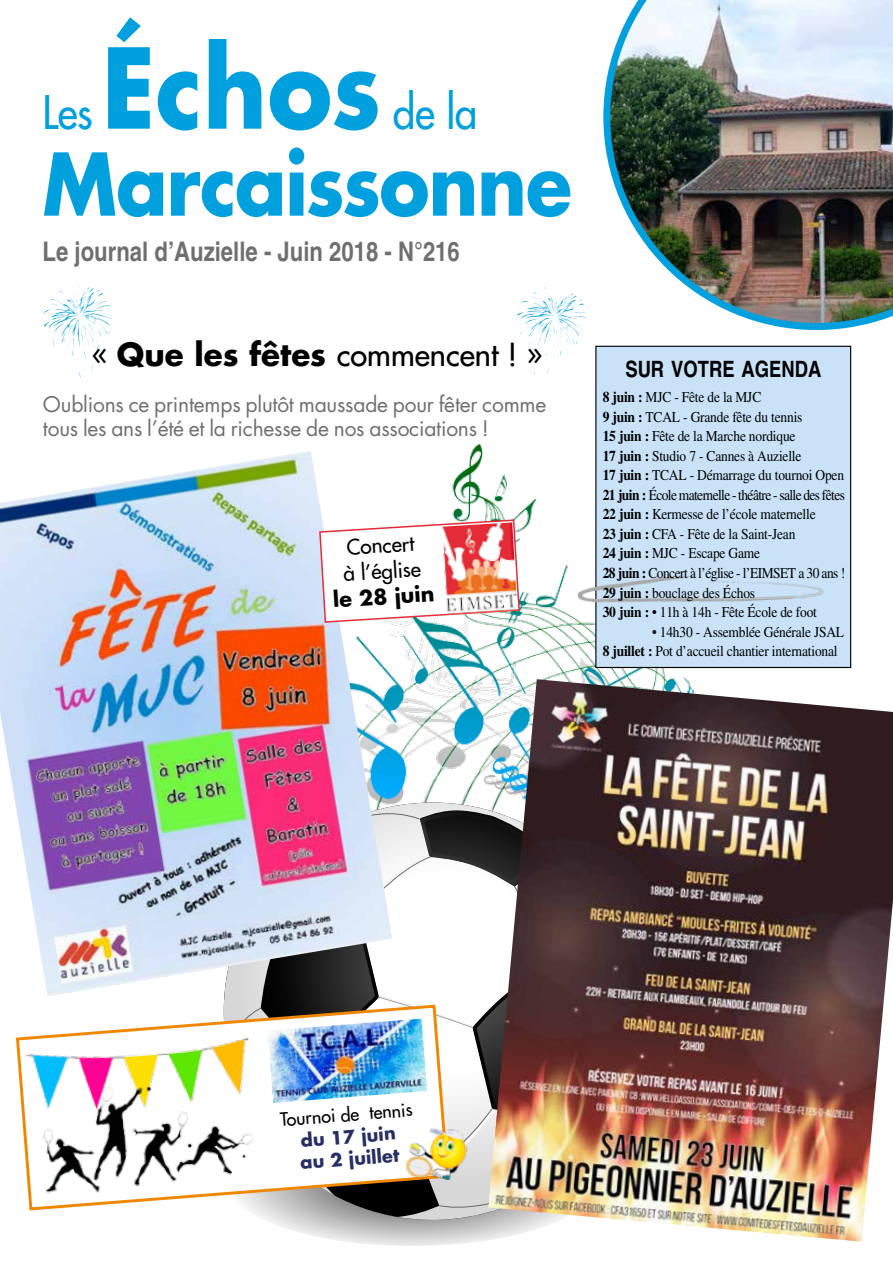
<style>
.page{position:relative;width:893px;height:1263px;background:#fff}
.page>*{position:absolute;margin:0;border:0;box-sizing:border-box;transform-origin:0 0}
.t1{font:700 108px "Futura";letter-spacing:.005em;color:#009fde;scale:.9 1}
.t2{font:700 84px "Futura";letter-spacing:-.02em;color:#009fde;scale:.9 1}
.t3{font:45px "Futura";letter-spacing:-.01em;color:#009fde;scale:.9 1}
.t4{font:31.05px "Futura";color:#000}
.t5{font:700 condensed 27px "Helvetica";color:#706f6f}
.t6{font:700 condensed 22.5px "Helvetica";color:#000}
.t7{font:21px/24px "Futura";letter-spacing:-.01em;color:#706f6f}
.t8{font:20.85px/25.8px "Futura";color:#000}
.t9{font:700 20.85px "Futura";color:#000}
.t10{font:700 17.85px/22px "Futura";color:#262e63}
.t11{font:17.85px "Futura";color:#000}
.t12{font:15px/19.5px "Times";letter-spacing:-.015em;color:#000;scale:.9 1}
.s1{font-weight:700}
</style>
<div class="page">
<img style="left:392px;top:444px;width:301px;height:358px">
<svg style="left:267px;top:1220px;width:221px;height:26px"></svg>
<svg style="left:231px;top:802px;width:257px;height:416px"></svg>
<div style="left:596px;top:346px;width:255px;height:321px;background:#c9e2f7"></div>
<div style="left:595px;top:346px;width:256px;height:322px;border:1px solid #000"></div>
<img style="left:577px;top:569px;width:247px;height:40px">
<img style="left:603px;top:0;width:290px;height:330px">
<img style="left:488px;top:679px;width:405px;height:563px">
<img style="left:0;top:451px;width:392px;height:545px">
<svg style="left:16px;top:1003px;width:434px;height:209px"></svg>
<img style="left:26px;top:1037px;width:238px;height:182px">
<img style="left:267px;top:1018px;width:160px;height:85px">
<img style="left:397px;top:1125px;width:78px;height:58px">
<img style="left:58px;top:285px;width:42px;height:20px">
<img style="left:532px;top:287px;width:41px;height:19px">
<svg style="left:318px;top:519px;width:203px;height:104px"></svg>
<img style="left:442px;top:522px;width:76px;height:93px">
<h1 class="t1" style="left:102px;top:16px;width:312px">Échos</h1>
<h3 class="t3" style="left:393px;top:83px;width:95px">de la</h3>
<h2 class="t2" style="left:43px;top:128px;width:590px">Marcaissonne</h2>
<h3 class="t5" style="left:43px;top:235px;width:419px">Le journal d’Auzielle - Juin 2018 - N°216</h3>
<h3 class="t3" style="left:43px;top:83px;width:57px">Les</h3>
<h3 class="t4" style="left:92px;top:334px;width:452px">« <span class="s1">Que les fêtes</span> commencent ! »</h3>
<h3 class="t7" style="left:43px;top:393px;width:505px">Oublions ce printemps plutôt maussade pour fêter comme tous les ans l’été et la richesse de nos associations !</h3>
<h3 class="t8" style="left:341px;top:534px;width:79px;rotate:-3deg">Concert à l’église</h3>
<h3 class="t9" style="left:332px;top:585px;width:103px;rotate:-3deg">le 28 juin</h3>
<h3 class="t6" style="left:625px;top:355px;width:198px">SUR VOTRE AGENDA</h3>
<p class="t12" style="left:603px;top:388px;width:271px"><span class="s1">8 juin :</span> MJC - Fête de la MJC<br><span class="s1">9 juin :</span> TCAL - Grande fête du tennis<br><span class="s1">15 juin :</span> Fête de la Marche nordique<br><span class="s1">17 juin :</span> Studio 7 - Cannes à Auzielle<br><span class="s1">17 juin :</span> TCAL - Démarrage du tournoi Open <span class="s1">21 juin :</span> École maternelle - théâtre - salle des fêtes <span class="s1">22 juin :</span> Kermesse de l’école maternelle<br><span class="s1">23 juin :</span> CFA - Fête de la Saint-Jean<br><span class="s1">24 juin :</span> MJC - Escape Game<br><span class="s1">28 juin :</span> Concert à l’église - l’EIMSET a 30 ans !<br><span class="s1">29 juin :</span> bouclage des Échos<br><span class="s1">30 juin :</span> • 11h à 14h - Fête École de foot</p>
<p class="t12" style="left:603px;top:622px;width:270px;text-indent:49px">• 14h30 - Assemblée Générale JSAL<br><span class="s1">8 juillet :</span> Pot d’accueil chantier international</p>
<p class="t11" style="left:280px;top:1107px;width:134px;rotate:-4deg">Tournoi de tennis</p>
<p class="t10" style="left:298px;top:1129px;width:101px;rotate:-4deg">du 17 juin au 2 juillet</p>
</div>
